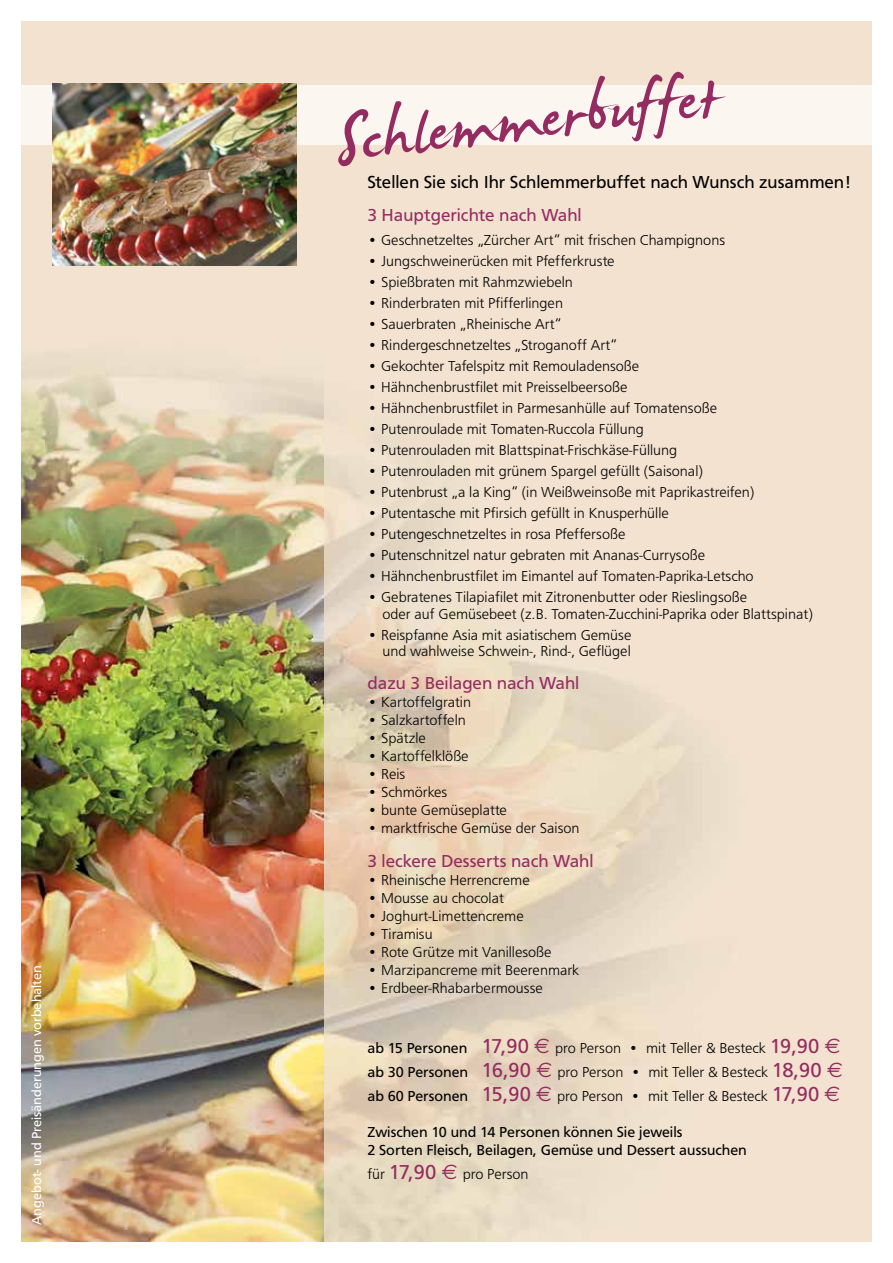
<style>
.page{position:relative;width:893px;height:1263px;background:#fff}
.page>*{position:absolute;margin:0;border:0;box-sizing:border-box;transform-origin:0 0}
.t1{font:105px "James Fajardo";color:#942c61}
.t2{font:18px "Frutus T";color:#942c61}
.t3{font:18px "Frutus T";color:#000}
.t4{font:300 15px/16.5px "Frutus T";color:#000}
.t5{font:15px/18px "Frutus T";color:#000}
.t6{font:13.5px "Frutus T";color:#fff}
.s1{font-weight:400}
.s2{font-weight:400;font-size:21px;color:#942c61}
.s3{font-family:"Euro Sans";font-weight:400;font-size:21px;color:#942c61}
</style>
<div class="page">
<img style="left:21px;top:21px;width:851px;height:1221px">
<img style="left:21px;top:22px;width:302px;height:1220px">
<div style="left:11px;top:85px;width:864px;height:60px;background:#fbf6f0"></div>
<img style="left:53px;top:83px;width:243px;height:182px">
<p class="t6" style="left:29px;top:1225px;width:261px;rotate:-90deg">Angebot- und Preisänderungen vorbehalten</p>
<h1 class="t1" style="left:329px;top:90px;width:385px;rotate:-7deg">Schlemmerbuffet</h1>
<p class="t3" style="left:367px;top:172px;width:485px">Stellen Sie sich I hr Schlemmerbuffet nach Wunsch zusammen!</p>
<p class="t2" style="left:367px;top:205px;width:216px">3 Hauptgerichte nach Wahl</p>
<p class="t4" style="left:367px;top:232px;width:359px">• Geschnetzeltes „Zürcher Art“ mit frischen Champignons</p>
<p class="t4" style="left:367px;top:253px;width:249px">• Jungschweinerücken mit Pfefferkruste</p>
<p class="t4" style="left:367px;top:274px;width:207px">• Spießbraten mit Rahmzwiebeln</p>
<p class="t4" style="left:367px;top:295px;width:197px">• Rinderbraten mit Pfifferlingen</p>
<p class="t4" style="left:367px;top:316px;width:195px">• Sauerbraten „Rheinische Art“</p>
<p class="t4" style="left:367px;top:337px;width:251px">• Rindergeschnetzeltes „Stroganoff Art“</p>
<p class="t4" style="left:367px;top:358px;width:273px">• Gekochter Tafelspitz mit Remouladensoße</p>
<p class="t4" style="left:367px;top:379px;width:262px">• Hähnchenbrustfilet mit Preisselbeersoße</p>
<p class="t4" style="left:367px;top:400px;width:351px">• Hähnchenbrustfilet in Parmesanhülle auf Tomatensoße</p>
<p class="t4" style="left:367px;top:421px;width:278px">• Putenroulade mit Tomaten-Ruccola Füllung</p>
<p class="t4" style="left:367px;top:442px;width:312px">• Putenrouladen mit Blattspinat-Frischkäse-Füllung</p>
<p class="t4" style="left:367px;top:463px;width:337px">• Putenrouladen mit grünem Spargel gefüllt (Saisonal)</p>
<p class="t4" style="left:367px;top:484px;width:388px">• Putenbrust „a la King“ (in Weißweinsoße mit Paprikastreifen)</p>
<p class="t4" style="left:367px;top:505px;width:303px">• Putentasche mit Pfirsich gefüllt in Knusperhülle</p>
<p class="t4" style="left:367px;top:526px;width:260px">• Putengeschnetzeltes in rosa Pfeffersoße</p>
<p class="t4" style="left:367px;top:547px;width:339px">• Putenschnitzel natur gebraten mit Ananas-Currysoße</p>
<p class="t4" style="left:367px;top:568px;width:388px">• Hähnchenbrustfilet im Eimantel auf Tomaten-Paprika-Letscho</p>
<p class="t4" style="left:382px;top:589px;width:432px;text-indent:-15px">• Gebratenes Tilapiafilet mit Zitronenbutter oder Rieslingsoße<br>oder auf Gemüsebeet (z.B. Tomaten-Zucchini-Paprika oder Blattspinat)</p>
<p class="t4" style="left:367px;top:626px;width:265px;text-align:right">• Reispfanne Asia mit asiatischem Gemüse und wahlweise Schwein-, Rind-, Geflügel</p>
<p class="t2" style="left:367px;top:673px;width:214px">dazu 3 Beilagen nach Wahl</p>
<p class="t4" style="left:367px;top:694px;width:105px">• Kartoffelgratin</p>
<p class="t4" style="left:367px;top:712px;width:100px">• Salzkartoffeln</p>
<p class="t4" style="left:367px;top:730px;width:60px">• Spätzle</p>
<p class="t4" style="left:367px;top:748px;width:103px">• Kartoffelklöße</p>
<p class="t4" style="left:367px;top:766px;width:39px">• Reis</p>
<p class="t4" style="left:367px;top:784px;width:81px">• Schmörkes</p>
<p class="t4" style="left:367px;top:802px;width:141px">• bunte Gemüseplatte</p>
<p class="t4" style="left:367px;top:820px;width:214px">• marktfrische Gemüse der Saison</p>
<p class="t2" style="left:367px;top:850px;width:228px">3 leckere Desserts nach Wahl</p>
<p class="t4" style="left:367px;top:871px;width:164px">• Rheinische Herrencreme</p>
<p class="t4" style="left:367px;top:889px;width:138px">• Mousse au chocolat</p>
<p class="t4" style="left:367px;top:907px;width:158px">• Joghurt-Limettencreme</p>
<p class="t4" style="left:367px;top:925px;width:67px">• Tiramisu</p>
<p class="t4" style="left:367px;top:943px;width:186px">• Rote Grütze mit Vanillesoße</p>
<p class="t4" style="left:367px;top:961px;width:213px">• Marzipancreme mit Beerenmark</p>
<p class="t4" style="left:367px;top:979px;width:177px">• Erdbeer-Rhabarbermousse</p>
<p class="t4" style="left:367px;top:1035px;width:477px;line-height:24px"><span class="s1">ab 15 Personen</span> <span class="s2">17,90</span> <span class="s3">E</span> pro Person • mit Teller &amp; Besteck <span class="s2">19,90</span> <span class="s3">E </span><span class="s1">ab 30 Personen</span> <span class="s2">16,90</span> <span class="s3">E</span> pro Person • mit Teller &amp; Besteck <span class="s2">18,90</span> <span class="s3">E </span><span class="s1">ab 60 Personen</span> <span class="s2">15,90</span> <span class="s3">E</span> pro Person • mit Teller &amp; Besteck <span class="s2">17,90</span> <span class="s3">E</span></p>
<p class="t5" style="left:367px;top:1122px;width:381px">Zwischen 10 und 14 Personen können Sie jeweils<br>2 Sorten Fleisch, Beilagen, Gemüse und Dessert aussuchen</p>
<p class="t4" style="left:367px;top:1165px;width:163px">für <span class="s2">17,90</span> <span class="s3">E</span> pro Person</p>
</div>
